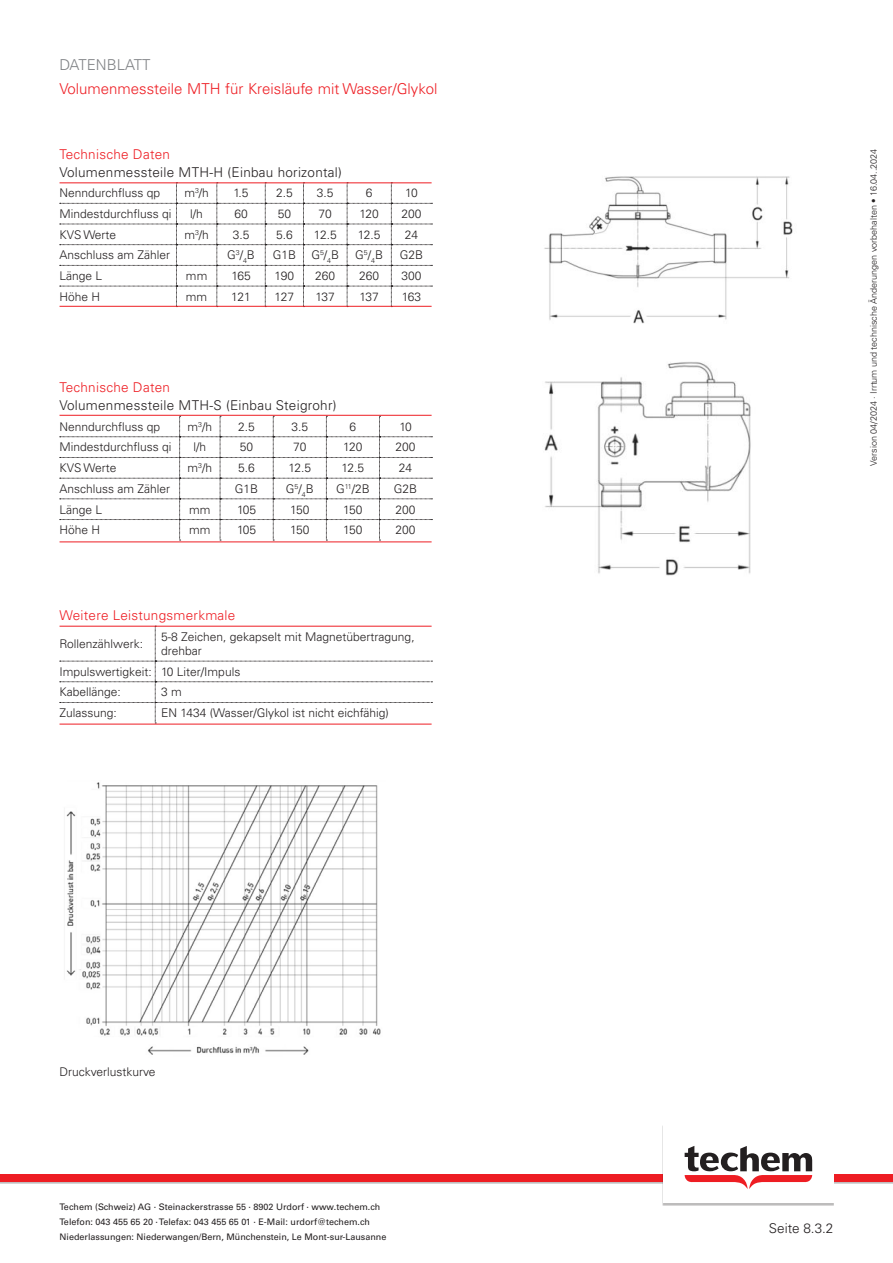
<style>
.page{position:relative;width:893px;height:1263px;background:#fff}
.page>*{position:absolute;margin:0;border:0;box-sizing:border-box;transform-origin:0 0}
.t1{font:300 15px "Univers LT Pro 45";color:#ee1d23}
.t2{font:300 15px "Univers LT Pro 45";color:#808285}
.t3{font:300 13.5px "Univers LT Pro 45";letter-spacing:.02em;color:#231f20}
.t4{font:300 13.5px "Univers LT Pro 45";letter-spacing:.02em;color:#ee1d23}
.t5{font:300 12px/14.4px "Univers LT Pro 45";color:#231f20}
.t6{font:9px "Univers LT Pro 55 Roman";color:#231f20}
.t7{font:300 9px "Univers LT Pro 45";color:#231f20}
</style>
<div class="page">
<div style="left:0;top:1175px;width:893px;height:9px;background:#bfbdbe"></div>
<div style="left:0;top:1175px;width:893px;height:7px;background:#ee1d23"></div>
<div style="left:662px;top:1125px;width:172px;height:80px;background:#bdbcbc"></div>
<div style="left:663px;top:1124px;width:170px;height:79px;background:#fff"></div>
<svg style="left:685px;top:1146px;width:127px;height:43px"></svg>
<svg style="left:60px;top:183px;width:372px;height:123px"></svg>
<hr style="left:60px;top:182px;width:372px;height:1px;background:#ee1d23">
<hr style="left:60px;top:306px;width:372px;height:1px;background:#ee1d23">
<svg style="left:60px;top:416px;width:372px;height:125px"></svg>
<hr style="left:60px;top:415px;width:372px;height:1px;background:#ee1d23">
<hr style="left:60px;top:541px;width:372px;height:1px;background:#ee1d23">
<svg style="left:60px;top:627px;width:372px;height:97px"></svg>
<hr style="left:60px;top:626px;width:372px;height:1px;background:#ee1d23">
<hr style="left:60px;top:724px;width:372px;height:1px;background:#ee1d23">
<img style="left:66px;top:782px;width:315px;height:273px">
<img style="left:544px;top:176px;width:249px;height:148px">
<img style="left:544px;top:362px;width:207px;height:214px">
<p class="t2" style="left:60px;top:56px;width:93px">DATENBLATT</p>
<p class="t1" style="left:60px;top:80px;width:379px">Volumenmessteile MTH für Kreisläufe mit Wasser/Glykol</p>
<p class="t4" style="left:60px;top:146px;width:112px">Technische Daten</p>
<p class="t3" style="left:60px;top:164px;width:284px">Volumenmessteile MTH-H (Einbau horizontal)</p>
<p class="t5" style="left:60px;top:186px;width:102px">Nenndurchfluss qp</p>
<p class="t5" style="left:184px;top:186px;width:26px">m<sup>3</sup>/h</p>
<p class="t5" style="left:234px;top:186px;width:16px">1.5</p>
<p class="t5" style="left:276px;top:186px;width:18px">2.5</p>
<p class="t5" style="left:317px;top:186px;width:18px">3.5</p>
<p class="t5" style="left:366px;top:186px;width:8px">6</p>
<p class="t5" style="left:405px;top:186px;width:14px">10</p>
<p class="t5" style="left:60px;top:206px;width:114px">Mindestdurchfluss qi</p>
<p class="t5" style="left:190px;top:206px;width:14px">l/h</p>
<p class="t5" style="left:234px;top:206px;width:15px">60</p>
<p class="t5" style="left:278px;top:206px;width:15px">50</p>
<p class="t5" style="left:319px;top:206px;width:15px">70</p>
<p class="t5" style="left:359px;top:206px;width:21px">120</p>
<p class="t5" style="left:401px;top:206px;width:22px">200</p>
<p class="t5" style="left:60px;top:227px;width:58px">KVS Werte</p>
<p class="t5" style="left:184px;top:227px;width:26px">m<sup>3</sup>/h</p>
<p class="t5" style="left:233px;top:227px;width:18px">3.5</p>
<p class="t5" style="left:276px;top:227px;width:18px">5.6</p>
<p class="t5" style="left:314px;top:227px;width:24px">12.5</p>
<p class="t5" style="left:358px;top:227px;width:24px">12.5</p>
<p class="t5" style="left:405px;top:227px;width:15px">24</p>
<p class="t5" style="left:60px;top:248px;width:112px">Anschluss am Zähler</p>
<p class="t5" style="left:227px;top:248px;width:29px">G<sup>3</sup>/<sub>4</sub>B</p>
<p class="t5" style="left:273px;top:248px;width:25px">G1B</p>
<p class="t5" style="left:311px;top:248px;width:29px">G<sup>5</sup>/<sub>4</sub>B</p>
<p class="t5" style="left:355px;top:248px;width:29px">G<sup>5</sup>/<sub>4</sub>B</p>
<p class="t5" style="left:400px;top:248px;width:25px">G2B</p>
<p class="t5" style="left:60px;top:269px;width:44px">Länge L</p>
<p class="t5" style="left:186px;top:269px;width:23px">mm</p>
<p class="t5" style="left:231px;top:269px;width:21px">165</p>
<p class="t5" style="left:275px;top:269px;width:21px">190</p>
<p class="t5" style="left:315px;top:269px;width:22px">260</p>
<p class="t5" style="left:359px;top:269px;width:22px">260</p>
<p class="t5" style="left:401px;top:269px;width:22px">300</p>
<p class="t5" style="left:60px;top:289px;width:42px">Höhe H</p>
<p class="t5" style="left:186px;top:289px;width:23px">mm</p>
<p class="t5" style="left:231px;top:289px;width:21px">121</p>
<p class="t5" style="left:275px;top:289px;width:21px">127</p>
<p class="t5" style="left:316px;top:289px;width:21px">137</p>
<p class="t5" style="left:359px;top:289px;width:21px">137</p>
<p class="t5" style="left:402px;top:289px;width:21px">163</p>
<p class="t4" style="left:60px;top:379px;width:112px">Technische Daten</p>
<p class="t3" style="left:60px;top:397px;width:279px">Volumenmessteile MTH-S (Einbau Steigrohr)</p>
<p class="t5" style="left:60px;top:419px;width:102px">Nenndurchfluss qp</p>
<p class="t5" style="left:188px;top:419px;width:26px">m<sup>3</sup>/h</p>
<p class="t5" style="left:238px;top:419px;width:18px">2.5</p>
<p class="t5" style="left:291px;top:419px;width:18px">3.5</p>
<p class="t5" style="left:350px;top:419px;width:8px">6</p>
<p class="t5" style="left:399px;top:419px;width:14px">10</p>
<p class="t5" style="left:60px;top:440px;width:114px">Mindestdurchfluss qi</p>
<p class="t5" style="left:194px;top:440px;width:14px">l/h</p>
<p class="t5" style="left:240px;top:440px;width:15px">50</p>
<p class="t5" style="left:293px;top:440px;width:15px">70</p>
<p class="t5" style="left:343px;top:440px;width:21px">120</p>
<p class="t5" style="left:396px;top:440px;width:22px">200</p>
<p class="t5" style="left:60px;top:461px;width:58px">KVS Werte</p>
<p class="t5" style="left:188px;top:461px;width:26px">m<sup>3</sup>/h</p>
<p class="t5" style="left:238px;top:461px;width:18px">5.6</p>
<p class="t5" style="left:288px;top:461px;width:24px">12.5</p>
<p class="t5" style="left:342px;top:461px;width:24px">12.5</p>
<p class="t5" style="left:399px;top:461px;width:15px">24</p>
<p class="t5" style="left:60px;top:481px;width:112px">Anschluss am Zähler</p>
<p class="t5" style="left:235px;top:481px;width:25px">G1B</p>
<p class="t5" style="left:286px;top:481px;width:29px">G<sup>5</sup>/<sub>4</sub>B</p>
<p class="t5" style="left:336px;top:481px;width:35px">G<sup>11</sup>/2B</p>
<p class="t5" style="left:394px;top:481px;width:25px">G2B</p>
<p class="t5" style="left:60px;top:502px;width:44px">Länge L</p>
<p class="t5" style="left:189px;top:502px;width:23px">mm</p>
<p class="t5" style="left:237px;top:502px;width:21px">105</p>
<p class="t5" style="left:290px;top:502px;width:21px">150</p>
<p class="t5" style="left:343px;top:502px;width:21px">150</p>
<p class="t5" style="left:396px;top:502px;width:22px">200</p>
<p class="t5" style="left:60px;top:523px;width:42px">Höhe H</p>
<p class="t5" style="left:189px;top:523px;width:23px">mm</p>
<p class="t5" style="left:237px;top:523px;width:21px">105</p>
<p class="t5" style="left:290px;top:523px;width:21px">150</p>
<p class="t5" style="left:343px;top:523px;width:21px">150</p>
<p class="t5" style="left:396px;top:523px;width:22px">200</p>
<p class="t4" style="left:60px;top:607px;width:177px">Weitere Leistungsmerkmale</p>
<p class="t5" style="left:60px;top:636px;width:85px">Rollenzählwerk:</p>
<p class="t5" style="left:161px;top:629px;width:255px">5-8 Zeichen, gekapselt mit Magnetübertragung, drehbar</p>
<p class="t5" style="left:60px;top:664px;width:94px">Impulswertigkeit:</p>
<p class="t5" style="left:161px;top:664px;width:81px">10 Liter/Impuls</p>
<p class="t5" style="left:60px;top:685px;width:63px">Kabellänge:</p>
<p class="t5" style="left:161px;top:685px;width:22px">3 m</p>
<p class="t5" style="left:60px;top:706px;width:59px">Zulassung:</p>
<p class="t5" style="left:161px;top:706px;width:229px">EN 1434 (Wasser/Glykol ist nicht eichfähig)</p>
<p class="t5" style="left:60px;top:1064px;width:98px">Druckverlustkurve</p>
<p class="t6" style="left:60px;top:1201px;width:322px">Techem (Schweiz) AG · Steinackerstrasse 55 · 8902 Urdorf · www.techem.ch</p>
<p class="t6" style="left:60px;top:1216px;width:312px">Telefon: 043 455 65 20 · Telefax: 043 455 65 01 · E-Mail: urdorf@techem.ch</p>
<p class="t6" style="left:60px;top:1231px;width:328px">Niederlassungen: Niederwangen/Bern, Münchenstein, Le Mont-sur-Lausanne</p>
<p class="t7" style="left:868px;top:466px;width:318px;rotate:-90deg">Version 04/2024 · Irrtum und technische Änderungen vorbehalten • 16.04..2024</p>
<p class="t3" style="left:769px;top:1220px;width:66px">Seite 8.3.2</p>
</div>
